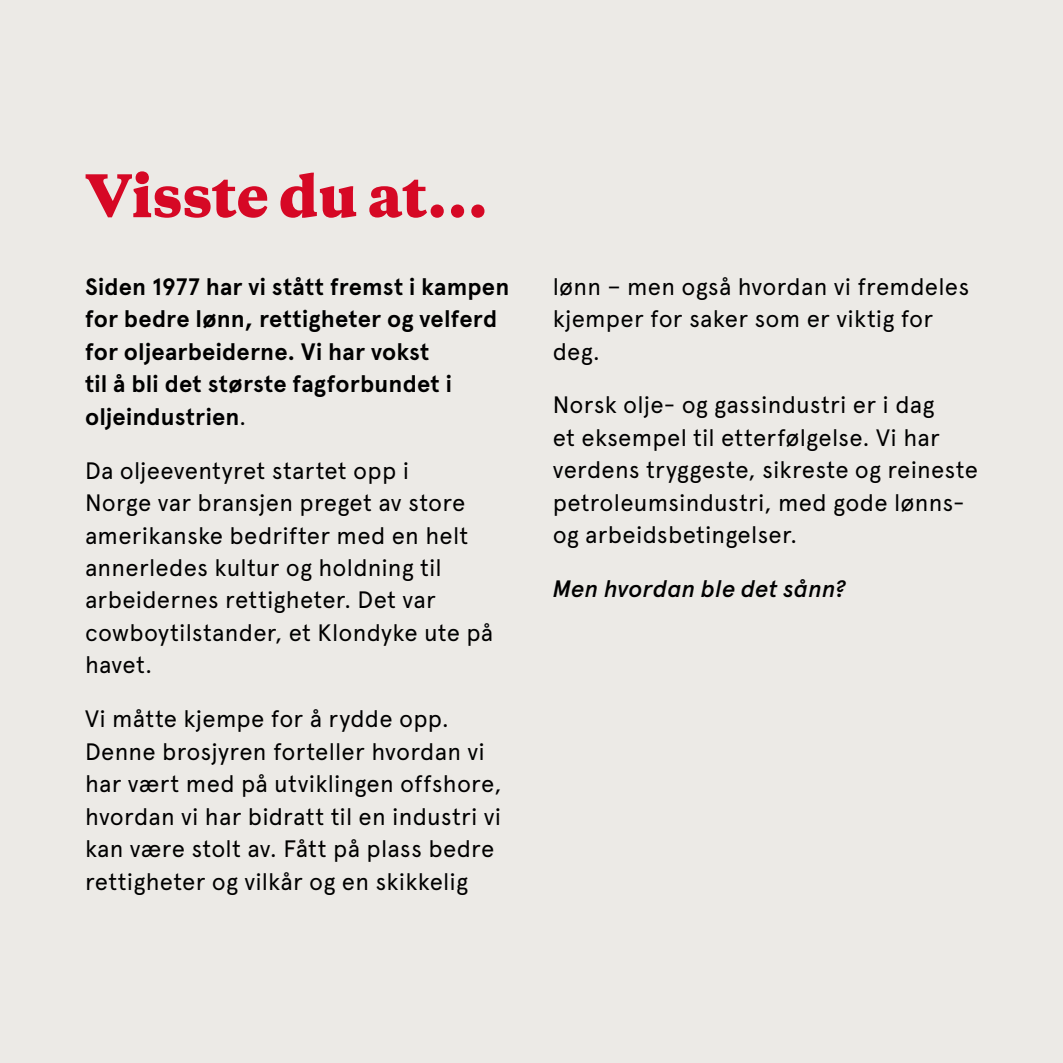
<style>
.page{position:relative;width:1063px;height:1063px;background:#eceae6}
.page>*{position:absolute;margin:0;border:0;box-sizing:border-box;transform-origin:0 0}
.t1{font:800 55px "Copernicus";color:#d60825}
.t2{font:23.75px/32.5px "Apercu";letter-spacing:.01em;color:#000}
.t3{font:700 23.75px/32.5px "Apercu";letter-spacing:.01em;color:#000}
.t4{font:italic 500 23.75px "Apercu";color:#000}
.s1{font-weight:400}
</style>
<div class="page">
<h1 class="t1" style="left:85px;top:159px;width:405px">Visste du at...</h1>
<p class="t3" style="left:85px;top:270px;width:426px">Siden 1977 har vi stått fremst i kampen for bedre lønn, rettigheter og velferd for oljearbeiderne. Vi har vokst<br>til å bli det største fagforbundet i oljeindustrien<span class="s1">.</span></p>
<p class="t2" style="left:85px;top:454px;width:410px">Da oljeeventyret startet opp i<br>Norge var bransjen preget av store amerikanske bedrifter med en helt annerledes kultur og holdning til arbeidernes rettigheter. Det var cowboytilstander, et Klondyke ute på havet.</p>
<p class="t2" style="left:85px;top:703px;width:418px">Vi måtte kjempe for å rydde opp.<br>Denne brosjyren forteller hvordan vi har vært med på utviklingen offshore, hvordan vi har bidratt til en industri vi kan være stolt av. Fått på plass bedre rettigheter og vilkår og en skikkelig</p>
<p class="t2" style="left:553px;top:270px;width:418px">lønn – men også hvordan vi fremdeles kjemper for saker som er viktig for deg.</p>
<p class="t2" style="left:553px;top:389px;width:427px">Norsk olje- og gassindustri er i dag<br>et eksempel til etterfølgelse. Vi har verdens tryggeste, sikreste og reineste petroleumsindustri, med gode lønns&shy;og arbeidsbetingelser.</p>
<p class="t4" style="left:553px;top:575px;width:295px">Men hvordan ble det sånn?</p>
</div>
